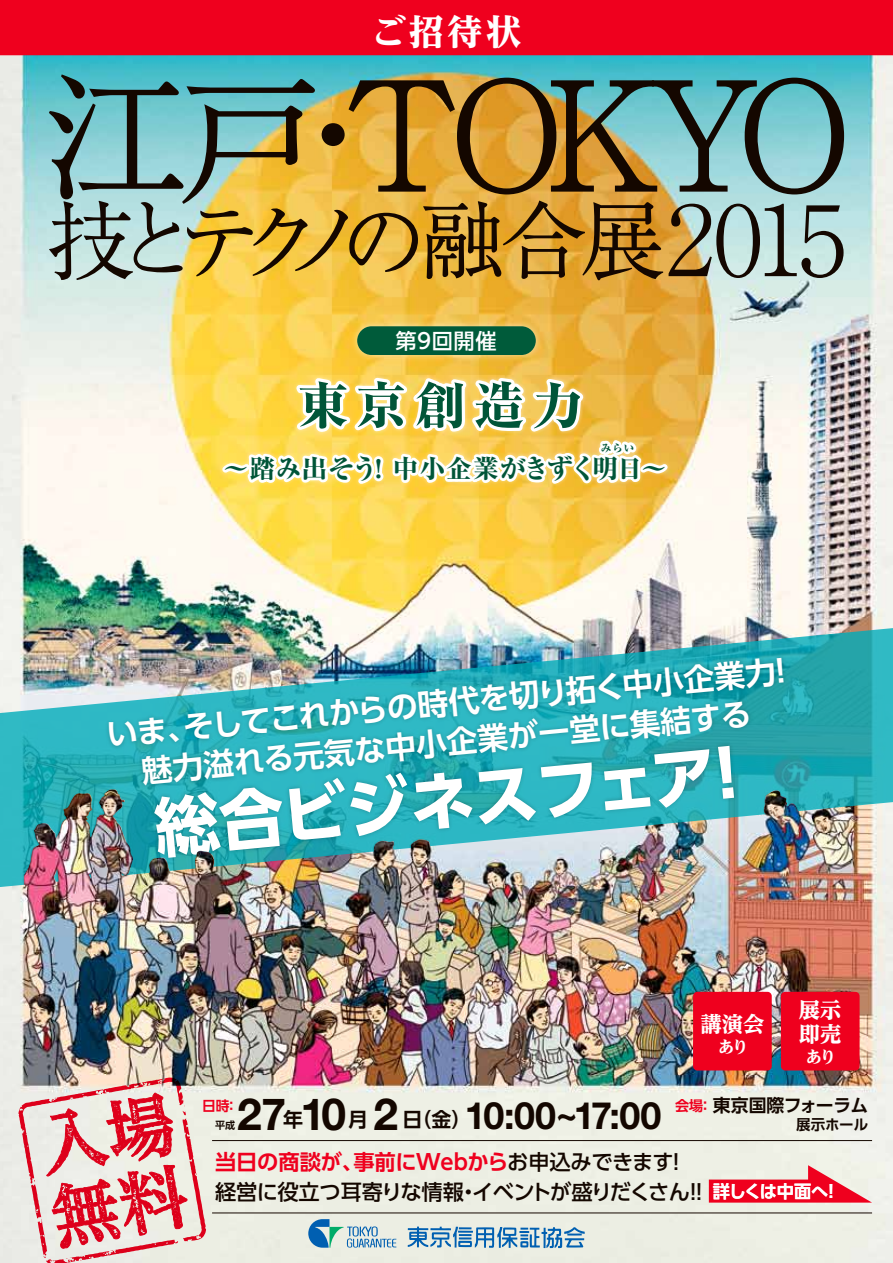
<style>
.page{position:relative;width:893px;height:1263px;background:#fff}
.page>*{position:absolute;margin:0;border:0;box-sizing:border-box;transform-origin:0 0}
.t1{font:700 64.8px "UD Shin Go Pro";color:#fff}
.t2{font:800 51px "Ryumin Pro";letter-spacing:.15em;color:#005538}
.t3{font:700 44.4px "Helvetica Neue LT Std";color:#140700}
.t4{font:700 37.65px "Helvetica Neue LT Std";letter-spacing:-.03em;color:#140700}
.t5{font:800 35.1px "UD Reimin Pro";color:#fff}
.t6{font:700 30.9px/39.8px "UD Shin Go Pro De";color:#fff;text-align:center}
.t7{font:800 25.5px "Ryumin Pro";letter-spacing:.03em;color:#005538}
.t8{font:500 21.3px "UD Shin Go Pro";letter-spacing:-.03em;color:#140700}
.t9{font:700 21.3px "UD Shin Go Pro De";letter-spacing:-.005em;color:#ef001e}
.t10{font:800 21.3px/23.9px "UD Reimin Pro";color:#fff}
.t11{font:500 21.3px "UD Shin Go Pro";letter-spacing:.025em;color:#fff}
.t12{font:700 19.95px "UD Shin Go Pro De";color:#140700}
.t13{font:700 17.85px "UD Shin Go Pro De";letter-spacing:-.025em;color:#140700}
.t14{font:700 17.55px "UD Shin Go Pro De";letter-spacing:-.035em;color:#fff}
.t15{font:800 16.35px "UD Reimin Pro";color:#fff}
.t16{font:700 14.55px "UD Shin Go Pro De";letter-spacing:-.01em;color:#140700}
.t17{font:700 13.8px "UD Shin Go Pro De";color:#ef001e}
.t18{font:800 10.65px "Ryumin Pro";color:#005538}
.t19{font:700 10.05px "UD Shin Go Pro De";color:#140700}
.s1{font-size:14.1px;color:#ef001e}
.s2{font-family:"UD Shin Go Pro De";font-size:19.95px}
.s3{font-family:"UD Shin Go Pro";font-weight:500;color:#140700}
</style>
<div class="page">
<img style="left:0;top:55px;width:893px;height:1208px">
<svg style="left:308px;top:1219px;width:88px;height:29px;background:#a0c3d0"></svg>
<svg style="left:408px;top:1226px;width:177px;height:22px;background:#8ab2ce"></svg>
<img style="left:0;top:608px;width:133px;height:279px">
<img style="left:99px;top:648px;width:34px;height:116px">
<img style="left:288px;top:370px;width:311px;height:2px">
<img style="left:218px;top:372px;width:455px;height:398px">
<svg style="left:709px;top:1165px;width:163px;height:37px;background:#ee6975"></svg>
<div style="left:0;top:0;width:893px;height:55px;background:#ef001e"></div>
<div style="left:693px;top:992px;width:79px;height:78px;background:#ef001e;border-radius:4px"></div>
<div style="left:781px;top:992px;width:79px;height:78px;background:#ef001e;border-radius:4px"></div>
<img style="left:348px;top:317px;width:198px;height:48px">
<div style="left:357px;top:326px;width:179px;height:29px;background:#005b3a;border-radius:14px"></div>
<hr style="left:212px;top:1213px;width:660px;height:1px;background:#140700">
<hr style="left:212px;top:1140px;width:660px;height:1px;background:#140700">
<svg style="left:17px;top:1076px;width:190px;height:187px;background:#e5aaab"></svg>
<svg style="left:49px;top:74px;width:795px;height:206px;background:#999a6e"></svg>
<p class="t5" style="left:371px;top:3px;width:152px">ご招待状</p>
<p class="t11" style="left:395px;top:324px;width:103px">第9回開催</p>
<h2 class="t2" style="left:297px;top:365px;width:287px">東京創造力</h2>
<p class="t7" style="left:223px;top:448px;width:445px">～踏み出そう！ 中小企業がきずく明日～</p>
<p class="t18" style="left:601px;top:439px;width:35px">みらい</p>
<p class="t6" style="left:105px;top:712px;width:693px;rotate:-5deg">いま、そしてこれからの時代を切り拓く中小企業力！魅力溢れる元気な中小企業が一堂に集結する</p>
<h1 class="t1" style="left:150px;top:773px;width:608px;rotate:-5deg">総合ビジネスフェア！</h1>
<p class="t10" style="left:700px;top:1012px;width:65px">講演会</p>
<p class="t15" style="left:718px;top:1033px;width:32px">あり</p>
<p class="t10" style="left:799px;top:998px;width:44px">展示即売</p>
<p class="t15" style="left:806px;top:1043px;width:32px">あり</p>
<p class="t17" style="left:202px;top:1094px;width:38px">日時：</p>
<p class="t13" style="left:675px;top:1091px;width:195px"><span class="s1">会場：</span>東京国際フォーラム</p>
<p class="t16" style="left:796px;top:1112px;width:74px">展示ホール</p>
<h3 class="t3" style="left:237px;top:1086px;width:111px">27 10</h3>
<h3 class="t3" style="left:373px;top:1086px;width:26px">2</h3>
<p class="t4" style="left:403px;top:1092px;width:260px"><span class="s2">日（金）</span>10:00~17:00</p>
<p class="t12" style="left:283px;top:1103px;width:21px">年</p>
<p class="t12" style="left:348px;top:1103px;width:21px">月</p>
<p class="t19" style="left:215px;top:1117px;width:22px">平成</p>
<p class="t9" style="left:215px;top:1145px;width:473px">当日の商談が、事前にWebから<span class="s3">お申込みできます！</span></p>
<p class="t8" style="left:215px;top:1174px;width:496px">経営に役立つ耳寄りな情報・イベントが盛りだくさん!！</p>
<p class="t14" style="left:713px;top:1177px;width:128px">詳しくは中面へ！</p>
</div>
